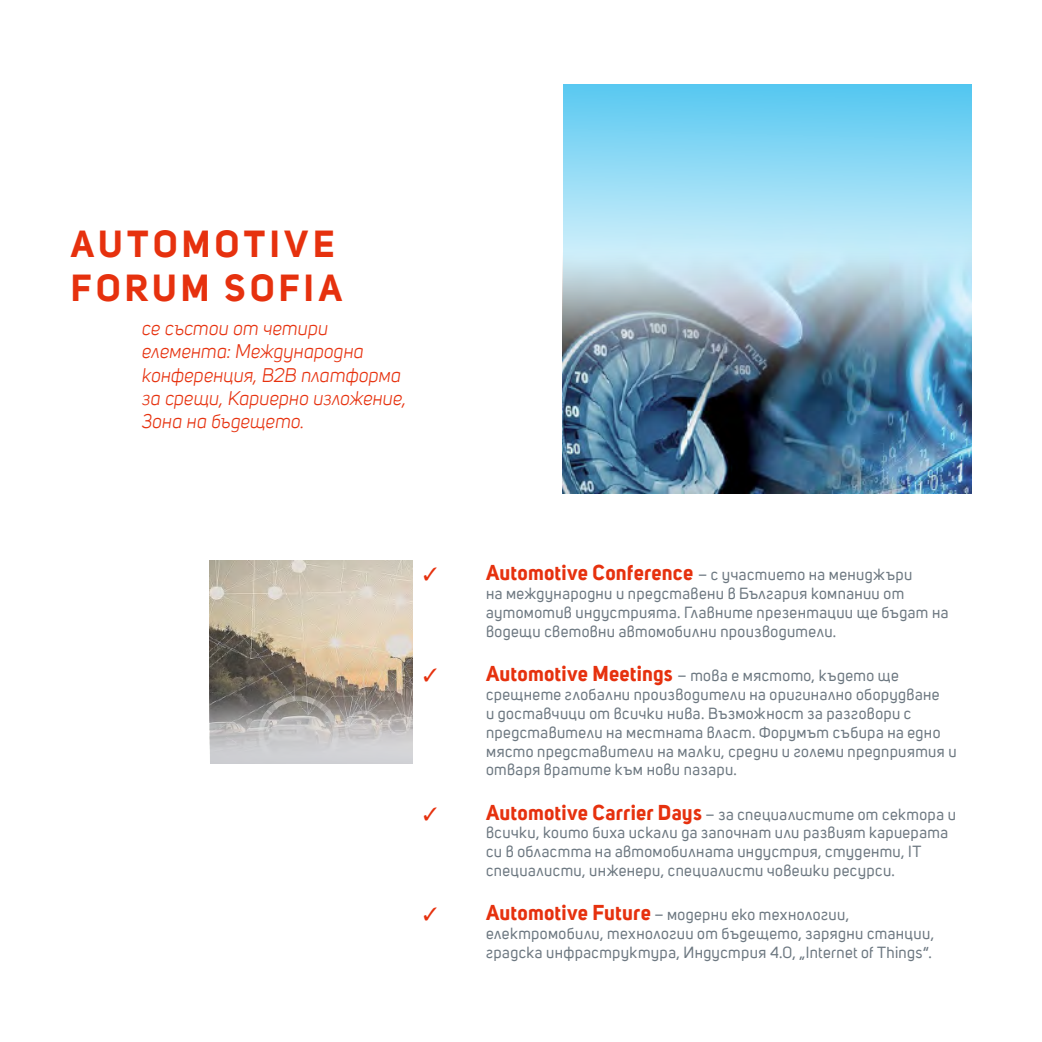
<style>
.page{position:relative;width:1042px;height:1042px;background:#fff}
.page>*{position:absolute;margin:0;border:0;box-sizing:border-box;transform-origin:0 0}
.Headline{font:700 36.75px "Uni Sans";letter-spacing:.12em;color:#e6310e}
.Body_text_BG{font:italic 19.25px/23.1px "Uni Sans";letter-spacing:.005em;color:#e6310e}
.Body_text_BG-2{font:15.75px/18.9px "Uni Sans";letter-spacing:.025em;color:#6d7881}
.s1{color:#e6310e}
.s2{font-weight:700;font-size:21px;color:#e6310e}
</style>
<div class="page">
<img style="left:563px;top:84px;width:409px;height:409px">
<img style="left:210px;top:561px;width:202px;height:202px">
<p class="Headline" style="left:71px;top:221px;width:265px">AUTOMOTIVE</p>
<p class="Headline" style="left:71px;top:266px;width:273px">FORUM SOFIA</p>
<p class="Body_text_BG" style="left:142px;top:317px;width:266px">се състои от четири елемента: Международна конференция, B2B платформа за срещи, Кариерно изложение,<br>Зона на бъдещето.</p>
<p class="Body_text_BG-2" style="left:486px;top:565px;width:464px;text-indent:-63px"><span class="s1">✓</span> <span class="s2">Automotive Conference</span> – с участието на мениджъри<br>на международни и представени в България компании от аутомотив индустрията. Главните презентации ще бъдат на водещи световни автомобилни производители.</p>
<p class="Body_text_BG-2" style="left:486px;top:666px;width:472px;text-indent:-63px"><span class="s1">✓</span> <span class="s2">Automotive Meetings</span> – това е мястото, където ще срещнете глобални производители на оригинално оборудване<br>и доставчици от всички нива. Възможност за разговори с представители на местната власт. Форумът събира на едно място представители на малки, средни и големи предприятия и отваря вратите към нови пазари.</p>
<p class="Body_text_BG-2" style="left:486px;top:805px;width:471px;text-indent:-63px"><span class="s1">✓</span> <span class="s2">Automotive Carrier Days</span> – за специалистите от сектора и всички, които биха искали да започнат или развият кариерата си в областта на автомобилната индустрия, студенти, IT специалисти, инженери, специалисти човешки ресурси.</p>
<p class="Body_text_BG-2" style="left:486px;top:905px;width:450px;text-indent:-63px"><span class="s1">✓</span> <span class="s2">Automotive Future</span> – модерни еко технологии, електромобили, технологии от бъдещето, зарядни станции, градска инфраструктура, Индустрия 4.0, „Internet of Things“.</p>
</div>
